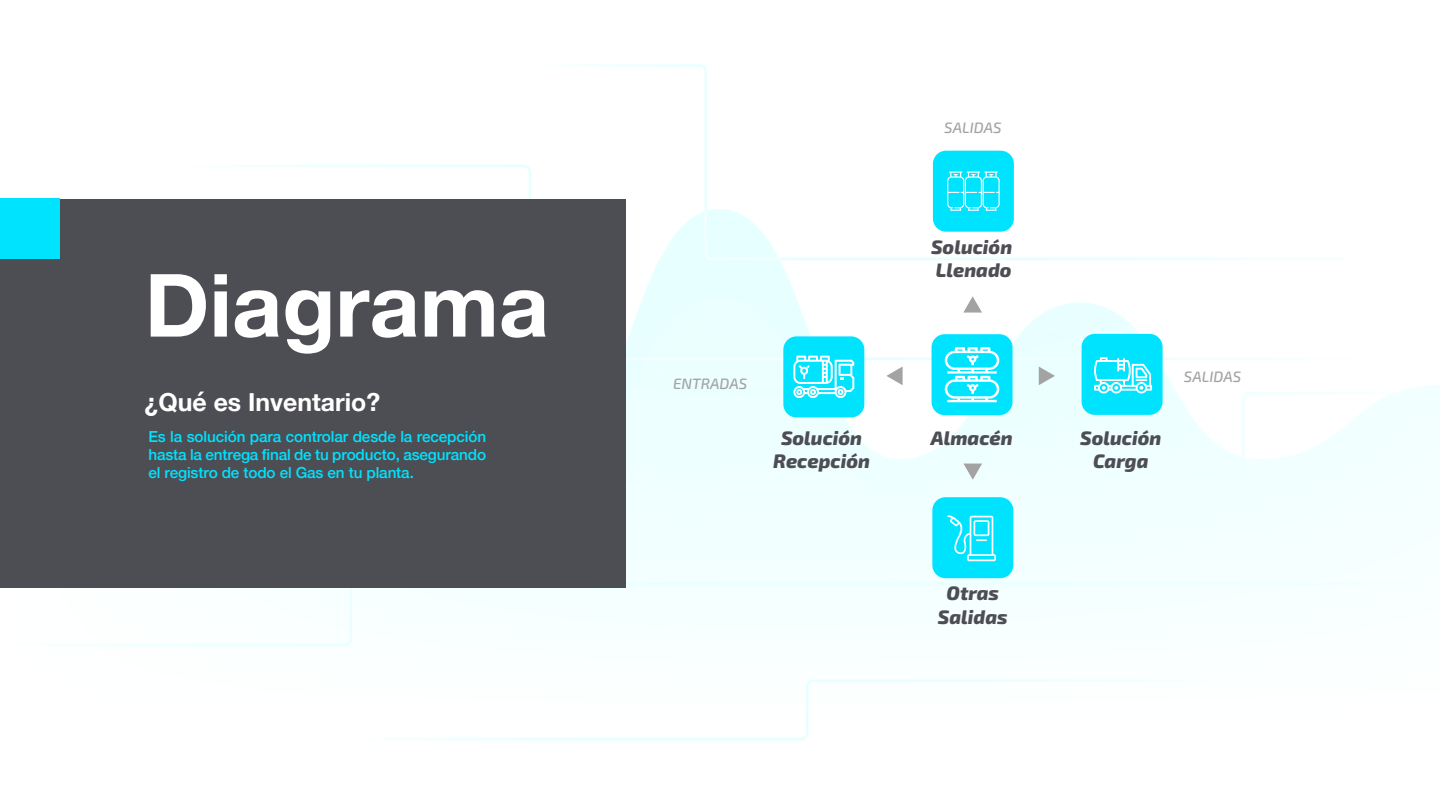
<style>
.page{position:relative;width:1440px;height:810px;background:#fff}
.page>*{position:absolute;margin:0;border:0;box-sizing:border-box;transform-origin:0 0}
.t1{font:700 87.38px "Helvetica Neue";color:#fff}
.t2{font:700 24.83px "Helvetica Neue";color:#fff}
.t3{font:italic 800 19.5px/23.4px "Exo 2";color:#4d4d54;text-align:center}
.t4{font:500 15.23px/18.3px "Helvetica Neue";letter-spacing:-.005em;color:#00e3ff;text-align:justify}
.t5{font:italic 500 15px "Exo 2";color:#a3a3a3}
</style>
<div class="page">
<img style="left:1px;top:64px;width:1438px;height:677px">
<div style="left:0;top:199px;width:626px;height:389px;background:#4d4d54"></div>
<div style="left:0;top:199px;width:59px;height:60px;background:#00e3ff"></div>
<div style="left:932px;top:497px;width:81px;height:81px;background:#00e3ff;border-radius:13px"></div>
<svg style="left:947px;top:515px;width:49px;height:46px"></svg>
<div style="left:783px;top:336px;width:81px;height:81px;background:#00e3ff;border-radius:13px"></div>
<svg style="left:793px;top:356px;width:61px;height:42px"></svg>
<svg style="left:886px;top:367px;width:17px;height:18px"></svg>
<div style="left:932px;top:334px;width:81px;height:81px;background:#00e3ff;border-radius:13px"></div>
<svg style="left:945px;top:347px;width:54px;height:55px"></svg>
<svg style="left:1039px;top:367px;width:16px;height:18px"></svg>
<div style="left:1082px;top:334px;width:81px;height:81px;background:#00e3ff;border-radius:13px"></div>
<svg style="left:1094px;top:357px;width:58px;height:37px"></svg>
<svg style="left:963px;top:296px;width:19px;height:17px"></svg>
<svg style="left:963px;top:464px;width:19px;height:16px"></svg>
<div style="left:933px;top:151px;width:81px;height:81px;background:#00e3ff;border-radius:13px"></div>
<svg style="left:947px;top:172px;width:53px;height:39px"></svg>
<h1 class="t1" style="left:145px;top:237px;width:406px">Diagrama</h1>
<h2 class="t2" style="left:145px;top:383px;width:237px">¿Qué es Inventario?</h2>
<p class="t4" style="left:148px;top:426px;width:339px">Es la solución para controlar desde la recepción hasta la entrega final de tu producto, asegurando el registro de todo el Gas en tu planta.</p>
<p class="t5" style="left:944px;top:117px;width:59px">SALIDAS</p>
<p class="t3" style="left:931px;top:234px;width:83px;text-align:left">Solución<br>Llenado</p>
<p class="t5" style="left:673px;top:374px;width:76px">ENTRADAS</p>
<p class="t3" style="left:773px;top:425px;width:98px">Solución<br>Recepción</p>
<p class="t3" style="left:931px;top:426px;width:83px">Almacén</p>
<p class="t3" style="left:1080px;top:425px;width:83px">Solución<br>Carga</p>
<p class="t5" style="left:1184px;top:366px;width:59px">SALIDAS</p>
<p class="t3" style="left:938px;top:581px;width:71px">Otras<br>Salidas</p>
</div>
